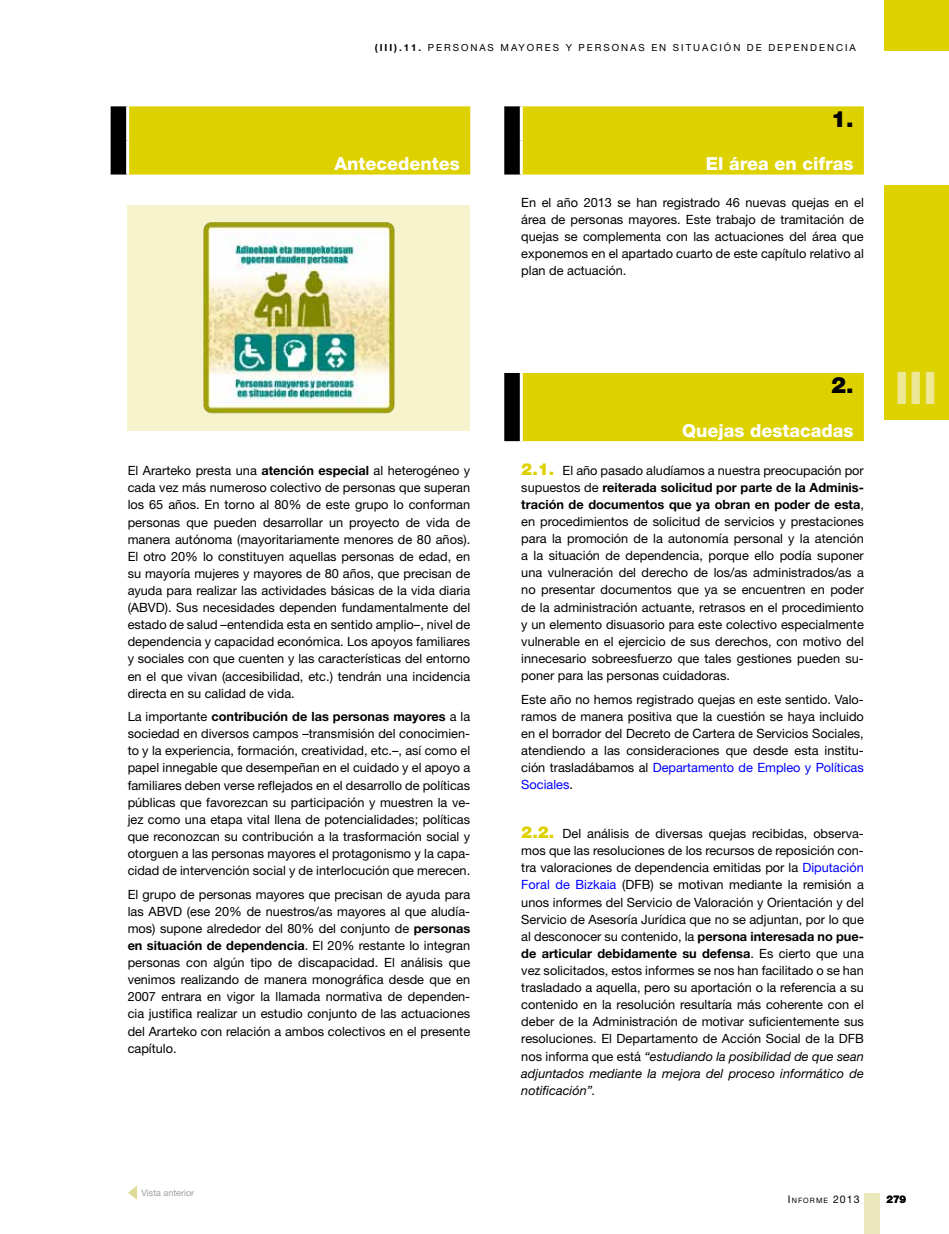
<style>
.page{position:relative;width:949px;height:1234px;background:#fff}
.page>*{position:absolute;margin:0;border:0;box-sizing:border-box;transform-origin:0 0}
.t1{font:800 45px "Helvetica Neue LT Std";color:#eee795}
.t2{font:900 22.5px "Helvetica Neue LT Std";color:#000}
.t3{font:800 18px "Helvetica Neue LT Std";color:#fff}
.t4{font:12.75px/17.1px "Helvetica Neue LT Std";color:#000;text-align:justify}
.t5{font:800 10.5px "Helvetica Neue LT Std";color:#000}
.t6{font:9.75px "Helvetica Neue LT Std";color:#000}
.t7{font:700 9.75px "Helvetica Neue LT Std";color:#000}
.t8{font:9.75px "Helvetica Neue LT Std";letter-spacing:.2em;color:#000}
.t9{font:9px "Helvetica Neue LT Std";color:#9c9e9f}
.t10{font:7.35px "Helvetica Neue LT Std";letter-spacing:.145em;color:#000}
.s1{font-weight:400}
.s2{font-style:inherit}
.s3{font-weight:700}
.s4{font-weight:900;font-size:16.5px;color:#ddd100}
.s5{color:#00f}
.s6{font-style:italic}
.s7{font-size:10.5px}
</style>
<div class="page">
<div style="left:111px;top:106px;width:359px;height:68px;background:#ddd100"></div>
<hr style="left:126px;top:106px;width:3px;height:34px;background:#fff">
<hr style="left:126px;top:140px;width:3px;height:34px;background:#fff">
<div style="left:128px;top:205px;width:342px;height:225px;background:#f7f3cd"></div>
<img style="left:203px;top:222px;width:191px;height:191px">
<div style="left:504px;top:106px;width:359px;height:68px;background:#ddd100"></div>
<hr style="left:519px;top:106px;width:3px;height:34px;background:#fff">
<hr style="left:519px;top:140px;width:3px;height:34px;background:#fff">
<div style="left:504px;top:373px;width:359px;height:68px;background:#ddd100"></div>
<hr style="left:519px;top:373px;width:3px;height:34px;background:#fff">
<hr style="left:519px;top:407px;width:3px;height:34px;background:#fff">
<div style="left:883px;top:0;width:65px;height:51px;background:#ddd100"></div>
<div style="left:883px;top:185px;width:65px;height:234px;background:#ddd100"></div>
<div style="left:863px;top:1192px;width:16px;height:41px;background:#eae7ba"></div>
<svg style="left:128px;top:1186px;width:9px;height:13px"></svg>
<p class="t7" style="left:375px;top:41px;width:65px">(III).11. <span class="s1">PER</span></p>
<p class="t8" style="left:452px;top:42px;width:13px">SON</p>
<p class="t8" style="left:479px;top:42px;width:51px">AS M AYORE</p>
<p class="t6" style="left:552px;top:42px;width:28px"><span class="s2">S</span>ypersonas</p>
<p class="t6" style="left:651px;top:42px;width:4px">en</p>
<p class="t6" style="left:672px;top:42px;width:2px">situaci</p>
<p class="t6" style="left:723px;top:42px;width:27px">ón de</p>
<p class="t6" style="left:768px;top:42px;width:2px">dependencia</p>
<h3 class="t3" style="left:334px;top:153px;width:127px">Antecedentes</h3>
<p class="t4" style="left:128px;top:462px;width:344px">El Ararteko presta una <span class="s3">atención especial</span> al heterogéneo y cada vez más numeroso colectivo de personas que superan los 65 años. En torno al 80% de este grupo lo conforman personas que pueden desarrollar un proyecto de vida de manera autónoma (mayoritariamente menores de 80 años).<br>El otro 20% lo constituyen aquellas personas de edad, en su mayoría mujeres y mayores de 80 años, que precisan de ayuda para realizar las actividades básicas de la vida diaria (ABVD). Sus necesidades dependen fundamentalmente del estado de salud –entendida esta en sentido amplio–, nivel de dependencia y capacidad económica. Los apoyos familiares y sociales con que cuenten y las características del entorno en el que vivan (accesibilidad, etc.) tendrán una incidencia directa en su calidad de vida.</p>
<p class="t4" style="left:128px;top:707px;width:344px">La importante <span class="s3">contribución de las personas mayores</span> a la sociedad en diversos campos –transmisión del conocimien&shy;to y la experiencia, formación, creatividad, etc.–, así como el papel innegable que desempeñan en el cuidado y el apoyo a familiares deben verse reflejados en el desarrollo de políticas públicas que favorezcan su participación y muestren la ve&shy;jez como una etapa vital llena de potencialidades; políticas que reconozcan su contribución a la trasformación social y otorguen a las personas mayores el protagonismo y la capa&shy;cidad de intervención social y de interlocución que merecen.</p>
<p class="t4" style="left:128px;top:885px;width:344px">El grupo de personas mayores que precisan de ayuda para las ABVD (ese 20% de nuestros/as mayores al que aludía&shy;mos) supone alrededor del 80% del conjunto de <span class="s3">personas en situación de dependencia</span>. El 20% restante lo integran personas con algún tipo de discapacidad. El análisis que venimos realizando de manera monográfica desde que en 2007 entrara en vigor la llamada normativa de dependen&shy;cia justifica realizar un estudio conjunto de las actuaciones del Ararteko con relación a ambos colectivos en el presente capítulo.</p>
<p class="t9" style="left:141px;top:1187px;width:54px">Vista anterior</p>
<h2 class="t2" style="left:830px;top:105px;width:24px">1.</h2>
<h3 class="t3" style="left:705px;top:153px;width:149px">El área en cifras</h3>
<p class="t4" style="left:521px;top:194px;width:344px">En el año 2013 se han registrado 46 nuevas quejas en el área de personas mayores. Este trabajo de tramitación de quejas se complementa con las actuaciones del área que exponemos en el apartado cuarto de este capítulo relativo al plan de actuación.</p>
<h2 class="t2" style="left:830px;top:372px;width:24px">2.</h2>
<h3 class="t3" style="left:681px;top:419px;width:173px">Quejas destacadas</h3>
<p class="t4" style="left:521px;top:461px;width:344px"><span class="s4">2.1.</span> El año pasado aludíamos a nuestra preocupación por supuestos de <span class="s3">reiterada solicitud por parte de la Adminis&shy;tración de documentos que ya obran en poder de esta</span>, en procedimientos de solicitud de servicios y prestaciones para la promoción de la autonomía personal y la atención a la situación de dependencia, porque ello podía suponer una vulneración del derecho de los/as administrados/as a no presentar documentos que ya se encuentren en poder de la administración actuante, retrasos en el procedimiento y un elemento disuasorio para este colectivo especialmente vulnerable en el ejercicio de sus derechos, con motivo del innecesario sobreesfuerzo que tales gestiones pueden su&shy;poner para las personas cuidadoras.</p>
<p class="t4" style="left:521px;top:690px;width:344px">Este año no hemos registrado quejas en este sentido. Valo&shy;ramos de manera positiva que la cuestión se haya incluido en el borrador del Decreto de Cartera de Servicios Sociales, atendiendo a las consideraciones que desde esta institu&shy;ción trasladábamos al <span class="s5">Departamento de Empleo y Políticas Sociales</span>.</p>
<p class="t4" style="left:521px;top:824px;width:344px"><span class="s4">2.2.</span> Del análisis de diversas quejas recibidas, observa&shy;mos que las resoluciones de los recursos de reposición con&shy;tra valoraciones de dependencia emitidas por la <span class="s5">Diputación Foral de Bizkaia</span> (DFB) se motivan mediante la remisión a unos informes del Servicio de Valoración y Orientación y del Servicio de Asesoría Jurídica que no se adjuntan, por lo que al desconocer su contenido, la <span class="s3">persona interesada no pue&shy;de articular debidamente su defensa</span>. Es cierto que una vez solicitados, estos informes se nos han facilitado o se han trasladado a aquella, pero su aportación o la referencia a su contenido en la resolución resultaría más coherente con el deber de la Administración de motivar suficientemente sus resoluciones. El Departamento de Acción Social de la DFB nos informa que está <span class="s6">“estudiando la posibilidad de que sean adjuntados mediante la mejora del proceso informático de notificación”.</span></p>
<h1 class="t1" style="left:894px;top:360px;width:44px">III</h1>
<p class="t10" style="left:787px;top:1195px;width:73px"><span class="s7">I</span>NFORME <span class="s7">2013</span></p>
<p class="t5" style="left:886px;top:1192px;width:21px">279</p>
</div>
